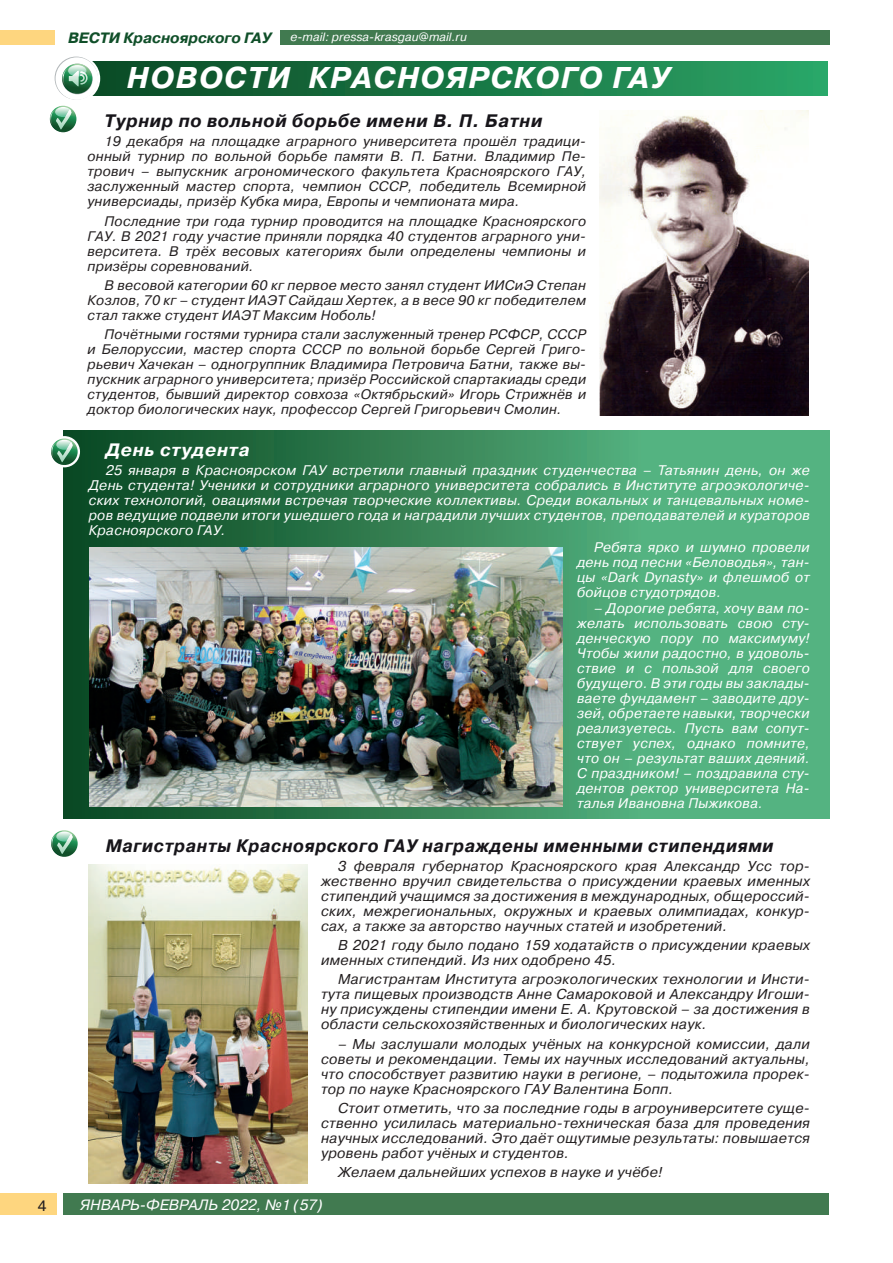
<style>
.page{position:relative;width:893px;height:1263px;background:#fff}
.page>*{position:absolute;margin:0;border:0;box-sizing:border-box;transform-origin:0 0}
.t1{font:italic 700 30px "Pragmatica C";letter-spacing:.05em;color:#fff}
.t2{font:italic 700 18px "Pragmatica WINC";letter-spacing:.04em;color:#17151a;scale:.95 1}
.t3{font:italic 700 18px "Pragmatica WINC";letter-spacing:.04em;color:#17151a}
.t4{font:italic 700 18px "Pragmatica C";letter-spacing:.04em;color:#fff}
.t5{font:italic 15px "Pragmatica C";color:#fff}
.t6{font:italic 700 15px "Pragmatica C";color:#104f29}
.t7{font:15px "Pragmatica WINC";color:#231f20}
.t8{font:italic 14.25px/15px "Pragmatica WINC";letter-spacing:.02em;color:#231f20;text-align:justify}
.t9{font:italic 13.95px/15px "Pragmatica C";letter-spacing:.02em;color:#fff;text-align:justify}
.t10{font:italic 13.8px/15px "Pragmatica WINC";letter-spacing:.02em;color:#231f20;text-align:justify}
.t11{font:italic 12px "Pragmatica C";color:#fff}
</style>
<div class="page">
<div style="left:64px;top:1194px;width:765px;height:21px;background:#417a50"></div>
<div style="left:0;top:1194px;width:56px;height:21px;background:#fed67f"></div>
<div style="left:280px;top:30px;width:549px;height:15px;background:#417a50"></div>
<div style="left:1px;top:30px;width:54px;height:15px;background:#fed67f"></div>
<div style="left:68px;top:61px;width:760px;height:35px;background:linear-gradient(to right,#084521,#2aa567)"></div>
<svg style="left:53px;top:55px;width:47px;height:47px"></svg>
<svg style="left:55px;top:57px;width:43px;height:43px"></svg>
<svg style="left:48px;top:103px;width:31px;height:32px"></svg>
<svg style="left:50px;top:106px;width:26px;height:26px"></svg>
<svg style="left:49px;top:106px;width:22px;height:27px"></svg>
<svg style="left:64px;top:430px;width:765px;height:389px;background:#409566"></svg>
<div style="left:49px;top:436px;width:31px;height:31px;background:#fff;border-radius:50%"></div>
<svg style="left:51px;top:438px;width:27px;height:27px"></svg>
<svg style="left:51px;top:439px;width:22px;height:26px"></svg>
<svg style="left:51px;top:830px;width:27px;height:27px"></svg>
<svg style="left:51px;top:831px;width:22px;height:26px"></svg>
<img style="left:89px;top:547px;width:473px;height:259px">
<img style="left:600px;top:111px;width:209px;height:304px">
<img style="left:89px;top:864px;width:218px;height:319px">
<p class="t7" style="left:38px;top:1197px;width:10px">4</p>
<p class="t6" style="left:68px;top:29px;width:205px">ВЕСТИ Красноярского ГАУ</p>
<p class="t11" style="left:290px;top:31px;width:178px">e-mail: pressa-krasgau@mail.ru</p>
<h1 class="t1" style="left:127px;top:61px;width:544px">НОВОСТИ КРАСНОЯРСКОГО ГАУ</h1>
<p class="t3" style="left:105px;top:111px;width:439px">Турнир по вольной борьбе имени В. П. Батни</p>
<p class="t10" style="left:88px;top:134px;width:500px;text-indent:17px">19 декабря на площадке аграрного университета прошёл традици&shy;онный турнир по вольной борьбе памяти В. П. Батни. Владимир Пе&shy;трович – выпускник агрономического факультета Красноярского ГАУ, заслуженный мастер спорта, чемпион СССР, победитель Всемирной универсиады, призёр Кубка мира, Европы и чемпионата мира.</p>
<p class="t10" style="left:88px;top:213px;width:500px;text-indent:17px">Последние три года турнир проводится на площадке Красноярского ГАУ. В 2021 году участие приняли порядка 40 студентов аграрного уни&shy;верситета. В трёх весовых категориях были определены чемпионы и призёры соревнований.</p>
<p class="t10" style="left:88px;top:278px;width:500px;text-indent:17px">В весовой категории 60 кг первое место занял студент ИИСиЭ Степан Козлов, 70 кг – студент ИАЭТ Сайдаш Хертек, а в весе 90 кг победителем стал также студент ИАЭТ Максим Ноболь!</p>
<p class="t10" style="left:88px;top:327px;width:500px;text-indent:17px">Почётными гостями турнира стали заслуженный тренер РСФСР, СССР и Белоруссии, мастер спорта СССР по вольной борьбе Сергей Григо&shy;рьевич Хачекан – одногруппник Владимира Петровича Батни, также вы&shy;пускник аграрного университета; призёр Российской спартакиады среди студентов, бывший директор совхоза «Октябрьский» Игорь Стрижнёв и доктор биологических наук, профессор Сергей Григорьевич Смолин.</p>
<p class="t4" style="left:106px;top:440px;width:145px">День студента</p>
<p class="t9" style="left:106px;top:463px;width:706px">25 января в Красноярском ГАУ встретили главный праздник студенчества – Татьянин день, он же</p>
<p class="t9" style="left:89px;top:478px;width:723px">День студента! Ученики и сотрудники аграрного университета собрались в Институте агроэкологиче-</p>
<p class="t9" style="left:89px;top:493px;width:723px">ских технологий, овациями встречая творческие коллективы. Среди вокальных и танцевальных номе-</p>
<p class="t9" style="left:89px;top:508px;width:723px">ров ведущие подвели итоги ушедшего года и наградили лучших студентов, преподавателей и кураторов</p>
<p class="t9" style="left:89px;top:523px;width:138px">Красноярского ГАУ.</p>
<p class="t9" style="left:594px;top:539px;width:217px">Ребята ярко и шумно провели</p>
<p class="t9" style="left:577px;top:554px;width:234px">день под песни «Беловодья», тан-</p>
<p class="t9" style="left:577px;top:569px;width:234px">цы «Dark Dynasty» и флешмоб от</p>
<p class="t9" style="left:577px;top:584px;width:146px">бойцов студотрядов.</p>
<p class="t9" style="left:577px;top:600px;width:234px;text-indent:17px">– Дорогие ребята, хочу вам по&shy;желать использовать свою сту&shy;денческую пору по максимуму!<br>Чтобы жили радостно, в удоволь&shy;ствие и с пользой для своего будущего. В эти годы вы заклады&shy;ваете фундамент – заводите дру&shy;зей, обретаете навыки, творчески реализуетесь. Пусть вам сопут&shy;ствует успех, однако помните, что он – результат ваших деяний.<br>С праздником! – поздравила сту&shy;дентов ректор университета На&shy;талья Ивановна Пыжикова.</p>
<p class="t2" style="left:106px;top:835px;width:704px">Магистранты Красноярского ГАУ награждены именными стипендиями</p>
<p class="t8" style="left:321px;top:858px;width:490px;text-indent:17px">3 февраля губернатор Красноярского края Александр Усс тор&shy;жественно вручил свидетельства о присуждении краевых именных стипендий учащимся за достижения в международных, общероссий&shy;ских, межрегиональных, окружных и краевых олимпиадах, конкур&shy;сах, а также за авторство научных статей и изобретений.</p>
<p class="t8" style="left:321px;top:938px;width:490px;text-indent:17px">В 2021 году было подано 159 ходатайств о присуждении краевых именных стипендий. Из них одобрено 45.</p>
<p class="t8" style="left:321px;top:972px;width:490px;text-indent:17px">Магистрантам Института агроэкологических технологии и Инсти&shy;тута пищевых производств Анне Самароковой и Александру Игоши&shy;ну присуждены стипендии имени Е. А. Крутовской – за достижения в области сельскохозяйственных и биологических наук.</p>
<p class="t8" style="left:321px;top:1036px;width:490px;text-indent:17px">– Мы заслушали молодых учёных на конкурсной комиссии, дали советы и рекомендации. Темы их научных исследований актуальны, что способствует развитию науки в регионе, – подытожила прорек&shy;тор по науке Красноярского ГАУ Валентина Бопп.</p>
<p class="t8" style="left:321px;top:1100px;width:490px;text-indent:17px">Стоит отметить, что за последние годы в агроуниверситете суще&shy;ственно усилилась материально-техническая база для проведения научных исследований. Это даёт ощутимые результаты: повышается уровень работ учёных и студентов.</p>
<p class="t8" style="left:338px;top:1165px;width:326px">Желаем дальнейших успехов в науке и учёбе!</p>
<p class="t5" style="left:80px;top:1196px;width:244px">ЯНВАРЬ-ФЕВРАЛЬ 2022, №1 (57)</p>
</div>
